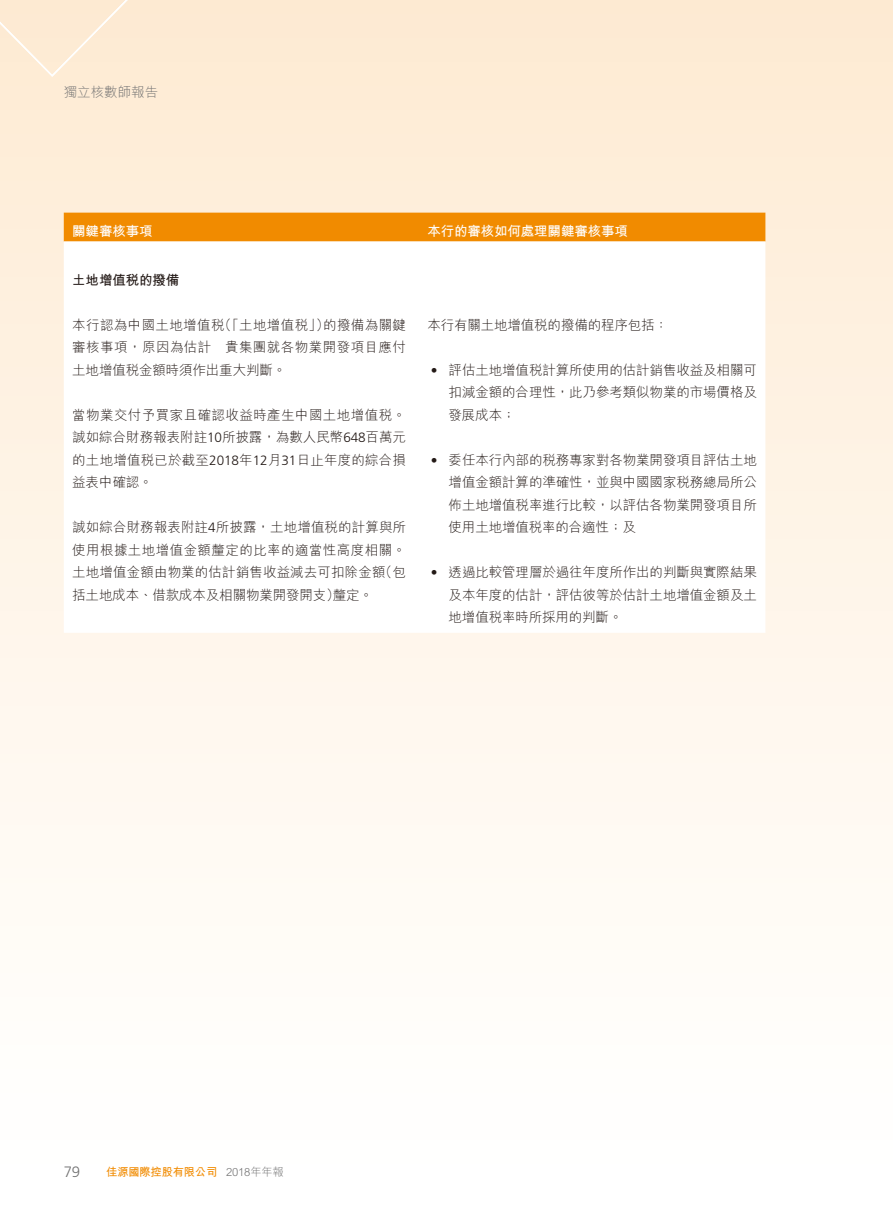
<style>
.page{position:relative;width:893px;height:1212px;background:#fff}
.page>*{position:absolute;margin:0;border:0;box-sizing:border-box;transform-origin:0 0}
.t1{font:300 15px "Frutiger LT Std";color:#717171}
.t2{font:13.5px/22.5px "M Hei HK Light E Ten B5 H";letter-spacing:-.01em;color:#231916;text-align:justify}
.t3{font:13.5px "M Hei HK Bold E Ten B5 H";letter-spacing:-.01em;color:#fff}
.t4{font:13.5px "M Hei HK Bold E Ten B5 H";letter-spacing:-.01em;color:#231916}
.t5{font:13.5px "M Hei HK Light E Ten B5 H";color:#717171}
.t6{font:11.25px "M Hei HK Bold E Ten B5 H";letter-spacing:-.015em;color:#f18b00}
.s1{font-family:"Frutiger LT Std";font-weight:300}
.s2{font-family:"M Hei HK Light E Ten B5 H";color:#717171}
</style>
<div class="page">
<div style="left:0;top:0;width:893px;height:1212px;background:linear-gradient(to bottom,#feead2,#fff)"></div>
<div style="left:0;top:0;width:171px;height:78px;background:#fdebd4"></div>
<div style="left:64px;top:213px;width:701px;height:28px;background:#f18b00"></div>
<svg style="left:64px;top:241px;width:701px;height:392px"></svg>
<p class="t5" style="left:64px;top:87px;width:96px">獨立核數師報告</p>
<p class="t3" style="left:72px;top:225px;width:82px">關鍵審核事項</p>
<p class="t3" style="left:427px;top:225px;width:202px">本行的審核如何處理關鍵審核事項</p>
<p class="t4" style="left:72px;top:275px;width:109px">土地增值稅的撥備</p>
<p class="t2" style="left:72px;top:315px;width:335px">本行認為中國土地增值稅（「土地增值稅」）的撥備為關鍵審核事項，原因為估計 貴集團就各物業開發項目應付土地增值稅金額時須作出重大判斷。</p>
<p class="t2" style="left:72px;top:405px;width:335px">當物業交付予買家且確認收益時產生中國土地增值稅。誠如綜合財務報表附註<span class="s1">10</span>所披露，為數人民幣<span class="s1">648</span>百萬元的土地增值稅已於截至<span class="s1">2018</span>年<span class="s1">12</span>月<span class="s1">31</span>日止年度的綜合損益表中確認。</p>
<p class="t2" style="left:72px;top:518px;width:335px">誠如綜合財務報表附註<span class="s1">4</span>所披露，土地增值稅的計算與所使用根據土地增值金額釐定的比率的適當性高度相關。土地增值金額由物業的估計銷售收益減去可扣除金額（包括土地成本、借款成本及相關物業開發開支）釐定。</p>
<p class="t2" style="left:427px;top:315px;width:242px">本行有關土地增值稅的撥備的程序包括：</p>
<p class="t2" style="left:449px;top:360px;width:310px;text-indent:-18px"><span class="s1">•</span> 評估土地增值稅計算所使用的估計銷售收益及相關可扣減金額的合理性，此乃參考類似物業的市場價格及發展成本；</p>
<p class="t2" style="left:449px;top:450px;width:310px;text-indent:-18px"><span class="s1">•</span> 委任本行內部的稅務專家對各物業開發項目評估土地增值金額計算的準確性，並與中國國家稅務總局所公佈土地增值稅率進行比較，以評估各物業開發項目所使用土地增值稅率的合適性；及</p>
<p class="t2" style="left:449px;top:563px;width:310px;text-indent:-18px"><span class="s1">•</span> 透過比較管理層於過往年度所作出的判斷與實際結果及本年度的估計，評估彼等於估計土地增值金額及土地增值稅率時所採用的判斷。</p>
<p class="t1" style="left:64px;top:1164px;width:18px">79</p>
<p class="t6" style="left:106px;top:1167px;width:179px">佳源國際控股有限公司 <span class="s2">2018年年報</span></p>
</div>
